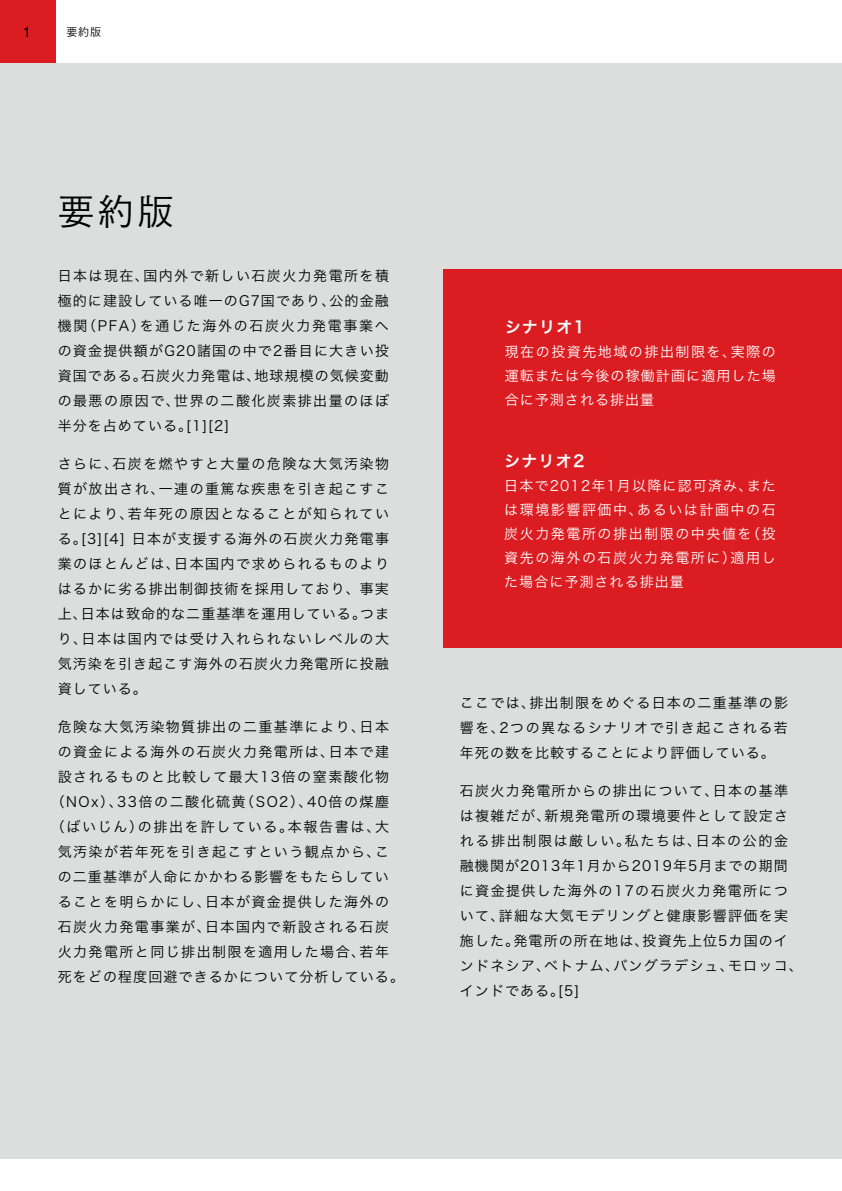
<style>
.page{position:relative;width:842px;height:1191px;background:#fff}
.page>*{position:absolute;margin:0;border:0;box-sizing:border-box;transform-origin:0 0}
.t1{font:36px "Toppan Bunkyu Gothic Pr 6 N";color:#000}
.t2{font:16px "Hira Kaku Pro N W6";letter-spacing:.075em;color:#fff}
.t3{font:15px "Helvetica";color:#000}
.t4{font:14px/25px "Hira Kaku Pro N W3";letter-spacing:.1em;color:#000;text-align:justify}
.t5{font:14px/24px "Hira Kaku Pro N W3";letter-spacing:.11em;color:#fff;text-align:justify}
.t6{font:14px "Hira Kaku Pro N W3";letter-spacing:.08em;color:#000}
.t7{font:14px "Hira Kaku Pro N W3";letter-spacing:.12em;color:#000}
.t8{font:11px "Toppan Bunkyu Gothic Pr 6 N";color:#000}
</style>
<div class="page">
<div style="left:0;top:63px;width:842px;height:1095px;background:#dcdddd"></div>
<div style="left:443px;top:269px;width:399px;height:378px;background:#db1d22"></div>
<div style="left:0;top:1px;width:55px;height:62px;background:#db1d22"></div>
<p class="t3" style="left:23px;top:20px;width:10px">1</p>
<p class="t8" style="left:66px;top:26px;width:36px">要約版</p>
<h1 class="t1" style="left:58px;top:192px;width:117px">要約版</h1>
<p class="t4" style="left:58px;top:262px;width:333px">日本は現在、国内外で新しい石炭火力発電所を積極的に建設している唯一のG7国であり、公的金融機関（PFA）を通じた海外の石炭火力発電事業への資金提供額がG20諸国の中で2番目に大きい投資国である。石炭火力発電は、地球規模の気候変動の最悪の原因で、世界の二酸化炭素排出量のほぼ半分を占めている。[1][2]</p>
<p class="t4" style="left:58px;top:450px;width:333px">さらに、石炭を燃やすと大量の危険な大気汚染物質が放出され、一連の重篤な疾患を引き起こすことにより、若年死の原因となることが知られている。[3][4] 日本が支援する海外の石炭火力発電事業のほとんどは、日本国内で求められるものよりはるかに劣る排出制御技術を採用しており、事実上、日本は致命的な二重基準を運用している。つまり、日本は国内では受け入れられないレベルの大気汚染を引き起こす海外の石炭火力発電所に投融資している。</p>
<p class="t4" style="left:58px;top:713px;width:333px">危険な大気汚染物質排出の二重基準により、日本</p>
<p class="t4" style="left:58px;top:738px;width:333px">の資金による海外の石炭火力発電所は、日本で建</p>
<p class="t4" style="left:58px;top:763px;width:333px">設されるものと比較して最大13倍の窒素酸化物</p>
<p class="t4" style="left:51px;top:788px;width:340px">（NOx）、33倍の二酸化硫黄（SO2）、40倍の煤塵</p>
<p class="t7" style="left:51px;top:814px;width:340px">（ばいじん）の排出を許している。本報告書は、大</p>
<p class="t4" style="left:58px;top:838px;width:333px">気汚染が若年死を引き起こすという観点から、こ</p>
<p class="t6" style="left:58px;top:864px;width:333px">の二重基準が人命にかかわる影響をもたらしてい</p>
<p class="t4" style="left:58px;top:888px;width:333px">ることを明らかにし、日本が資金提供した海外の</p>
<p class="t4" style="left:58px;top:913px;width:333px">石炭火力発電事業が、日本国内で新設される石炭</p>
<p class="t4" style="left:58px;top:938px;width:333px">火力発電所と同じ排出制限を適用した場合、若年</p>
<p class="t6" style="left:58px;top:964px;width:348px">死をどの程度回避できるかについて分析している。</p>
<p class="t2" style="left:505px;top:312px;width:82px">シナリオ1</p>
<p class="t5" style="left:505px;top:338px;width:273px">現在の投資先地域の排出制限を、実際の運転または今後の稼働計画に適用した場合に予測される排出量</p>
<p class="t2" style="left:504px;top:446px;width:82px">シナリオ2</p>
<p class="t5" style="left:504px;top:473px;width:273px">日本で2012年1月以降に認可済み、または環境影響評価中、あるいは計画中の石炭火力発電所の排出制限の中央値を（投資先の海外の石炭火力発電所に）適用した場合に予測される排出量</p>
<p class="t4" style="left:460px;top:689px;width:330px">ここでは、排出制限をめぐる日本の二重基準の影響を、2つの異なるシナリオで引き起こされる若年死の数を比較することにより評価している。</p>
<p class="t4" style="left:460px;top:777px;width:345px;text-align:left">石炭火力発電所からの排出について、日本の基準は複雑だが、新規発電所の環境要件として設定される排出制限は厳しい。私たちは、日本の公的金融機関が2013年1月から2019年5月までの期間に資金提供した海外の17の石炭火力発電所について、詳細な大気モデリングと健康影響評価を実施した。発電所の所在地は、投資先上位5カ国のインドネシア、ベトナム、バングラデシュ、モロッコ、インドである。[5]</p>
</div>
